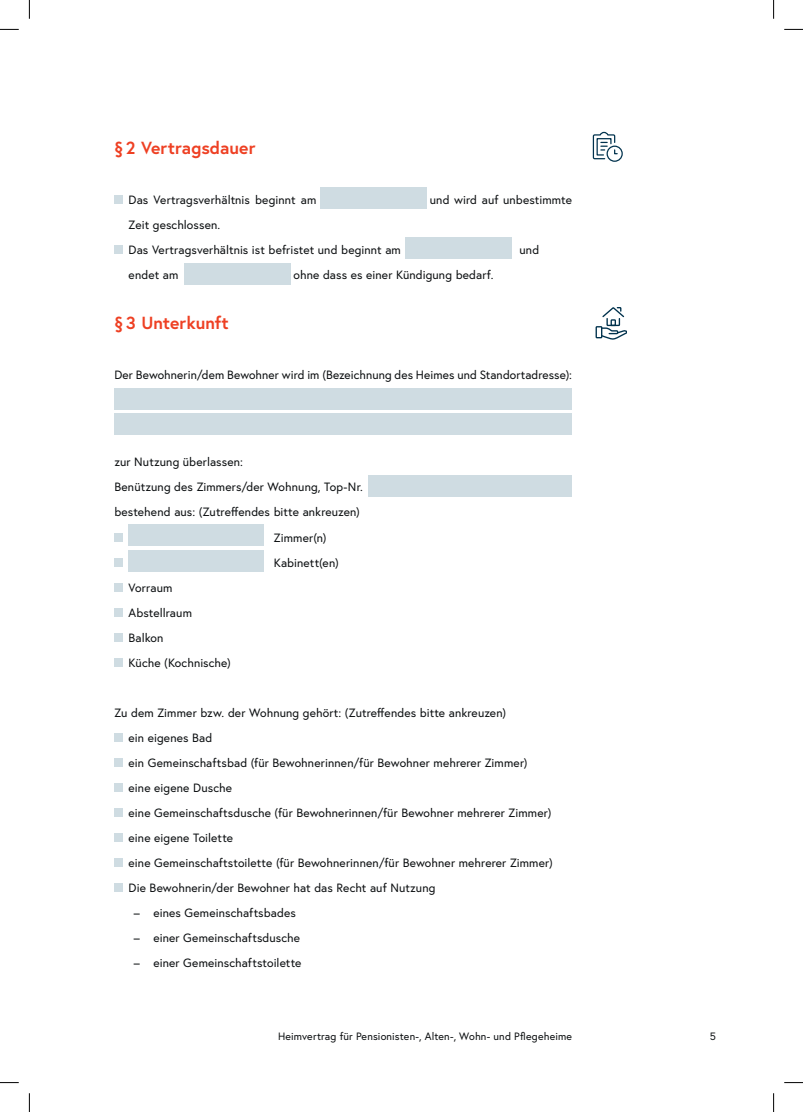
<style>
.page{position:relative;width:803px;height:1112px;background:#fff}
.page>*{position:absolute;margin:0;border:0;box-sizing:border-box;transform-origin:0 0}
.t1{font:700 17.5px "Europa Austria";color:#ee4023}
.t2{font:12px/25px "Europa Austria";letter-spacing:.01em;color:#0b0e10}
.t3{font:10.62px "Europa Austria";letter-spacing:.015em;color:#0b0e10}
</style>
<div class="page">
<div style="left:320px;top:188px;width:106px;height:21px;background:#cfdce2"></div>
<div style="left:114px;top:195px;width:9px;height:9px;background:#cfdce2"></div>
<div style="left:114px;top:245px;width:9px;height:9px;background:#cfdce2"></div>
<div style="left:406px;top:238px;width:106px;height:21px;background:#cfdce2"></div>
<div style="left:184px;top:263px;width:106px;height:21px;background:#cfdce2"></div>
<div style="left:115px;top:413px;width:457px;height:21px;background:#cfdce2"></div>
<div style="left:115px;top:388px;width:457px;height:21px;background:#cfdce2"></div>
<div style="left:369px;top:475px;width:203px;height:21px;background:#cfdce2"></div>
<div style="left:129px;top:524px;width:135px;height:21px;background:#cfdce2"></div>
<div style="left:114px;top:533px;width:9px;height:8px;background:#cfdce2"></div>
<div style="left:129px;top:550px;width:135px;height:22px;background:#cfdce2"></div>
<div style="left:114px;top:558px;width:9px;height:8px;background:#cfdce2"></div>
<div style="left:114px;top:583px;width:9px;height:8px;background:#cfdce2"></div>
<div style="left:114px;top:608px;width:9px;height:8px;background:#cfdce2"></div>
<div style="left:114px;top:633px;width:9px;height:8px;background:#cfdce2"></div>
<div style="left:114px;top:658px;width:9px;height:8px;background:#cfdce2"></div>
<div style="left:114px;top:733px;width:9px;height:8px;background:#cfdce2"></div>
<div style="left:114px;top:758px;width:9px;height:8px;background:#cfdce2"></div>
<div style="left:114px;top:783px;width:9px;height:8px;background:#cfdce2"></div>
<div style="left:114px;top:808px;width:9px;height:8px;background:#cfdce2"></div>
<div style="left:114px;top:833px;width:9px;height:8px;background:#cfdce2"></div>
<div style="left:114px;top:858px;width:9px;height:8px;background:#cfdce2"></div>
<div style="left:114px;top:883px;width:9px;height:8px;background:#cfdce2"></div>
<div style="left:606px;top:145px;width:17px;height:17px;border:1px solid #01324d;border-radius:50%"></div>
<svg style="left:592px;top:131px;width:26px;height:29px"></svg>
<div style="left:595px;top:326px;width:7px;height:12px;border:1px solid #01324d"></div>
<svg style="left:600px;top:307px;width:27px;height:33px"></svg>
<svg style="left:0;top:29px;width:19px;height:1px"></svg>
<svg style="left:784px;top:29px;width:19px;height:1px"></svg>
<svg style="left:0;top:1082px;width:19px;height:1px"></svg>
<svg style="left:784px;top:1082px;width:19px;height:1px"></svg>
<svg style="left:29px;top:0;width:1px;height:19px"></svg>
<svg style="left:29px;top:1093px;width:1px;height:18px"></svg>
<svg style="left:773px;top:0;width:1px;height:19px"></svg>
<svg style="left:773px;top:1093px;width:1px;height:18px"></svg>
<h1 class="t1" style="left:114px;top:136px;width:143px">§ 2 Vertragsdauer</h1>
<p class="t2" style="left:129px;top:187px;width:189px">Das Vertragsverhältnis beginnt am</p>
<p class="t2" style="left:430px;top:187px;width:144px">und wird auf unbestimmte</p>
<p class="t2" style="left:129px;top:212px;width:274px">Zeit geschlossen.<br>Das Vertragsverhältnis ist befristet und beginnt am</p>
<p class="t2" style="left:519px;top:237px;width:21px">und</p>
<p class="t2" style="left:129px;top:262px;width:51px">endet am</p>
<p class="t2" style="left:293px;top:262px;width:201px">ohne dass es einer Kündigung bedarf.</p>
<h1 class="t1" style="left:114px;top:311px;width:116px">§ 3 Unterkunft</h1>
<p class="t2" style="left:114px;top:362px;width:459px">Der Bewohnerin/dem Bewohner wird im (Bezeichnung des Heimes und Standortadresse):</p>
<p class="t2" style="left:114px;top:449px;width:130px">zur Nutzung überlassen:</p>
<p class="t2" style="left:114px;top:474px;width:250px">Benützung des Zimmers/der Wohnung, Top-Nr.</p>
<p class="t2" style="left:114px;top:499px;width:247px">bestehend aus: (Zutreffendes bitte ankreuzen)</p>
<p class="t2" style="left:274px;top:524px;width:54px">Zimmer(n)</p>
<p class="t2" style="left:274px;top:549px;width:66px">Kabinett(en)</p>
<p class="t2" style="left:129px;top:574px;width:45px">Vorraum</p>
<p class="t2" style="left:129px;top:599px;width:65px">Abstellraum</p>
<p class="t2" style="left:129px;top:624px;width:36px">Balkon</p>
<p class="t2" style="left:129px;top:649px;width:104px">Küche (Kochnische)</p>
<p class="t2" style="left:129px;top:699px;width:426px;text-indent:-14px">Zu dem Zimmer bzw. der Wohnung gehört: (Zutreffendes bitte ankreuzen)<br>ein eigenes Bad<br>ein Gemeinschaftsbad (für Bewohnerinnen/für Bewohner mehrerer Zimmer)<br>eine eigene Dusche<br>eine Gemeinschaftsdusche (für Bewohnerinnen/für Bewohner mehrerer Zimmer) eine eigene Toilette<br>eine Gemeinschaftstoilette (für Bewohnerinnen/für Bewohner mehrerer Zimmer)<br>Die Bewohnerin/der Bewohner hat das Recht auf Nutzung</p>
<p class="t2" style="left:134px;top:899px;width:163px">– eines Gemeinschaftsbades</p>
<p class="t2" style="left:134px;top:924px;width:168px">– einer Gemeinschaftsdusche</p>
<p class="t2" style="left:134px;top:949px;width:169px">– einer Gemeinschaftstoilette</p>
<p class="t3" style="left:278px;top:1029px;width:295px">Heimvertrag für Pensionisten-, Alten-, Wohn- und Pflegeheime</p>
<p class="t3" style="left:710px;top:1029px;width:8px">5</p>
</div>
